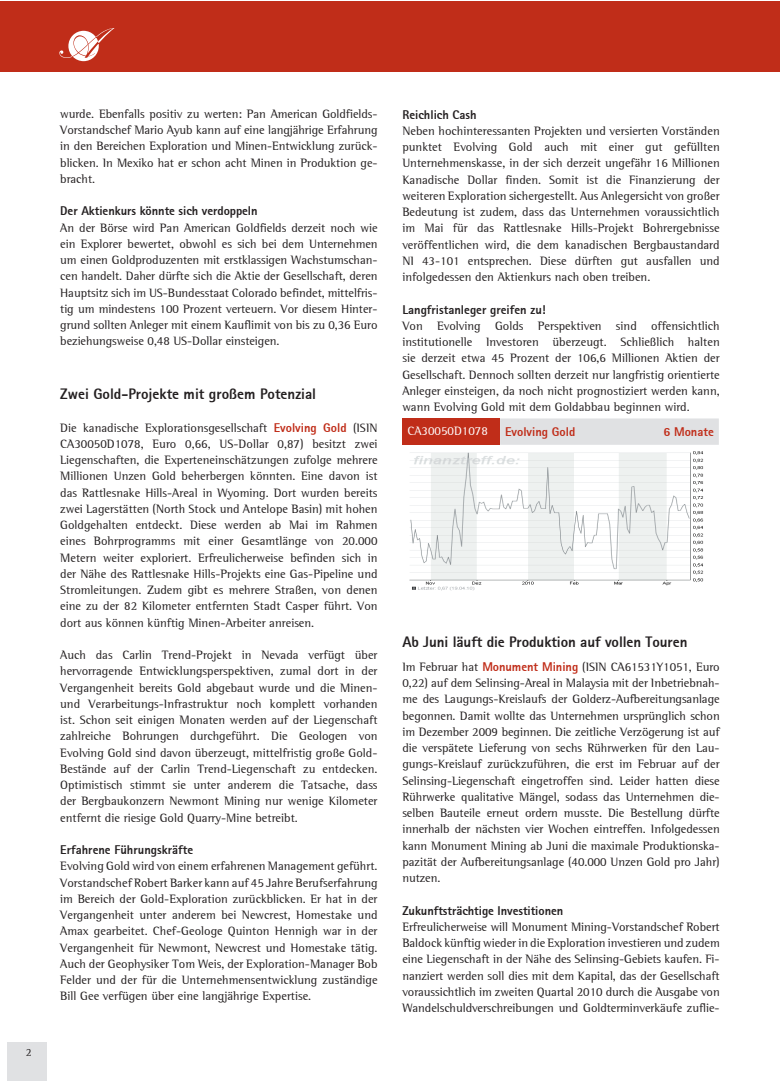
<style>
.page{position:relative;width:780px;height:1088px;background:#fff}
.page>*{position:absolute;margin:0;border:0;box-sizing:border-box;transform-origin:0 0}
.Standard__Web{font:800 15px "AT Rotis Sans Serif";letter-spacing:-.005em;color:#231f20}
.Standard__Web-2{font:12.5px/16.2px "Rotis Semi Serif";color:#231f20;text-align:justify}
.Standard__Web-3{font:800 12.5px "AT Rotis Sans Serif";letter-spacing:-.005em;color:#231f20}
.Standard__Web-4{font:800 12.5px "AT Rotis Sans Serif";color:#c02d19}
.Standard__Web-5{font:12.5px "Rotis Semi Serif";color:#fff}
.t1{font:11.25px "Rotis Semi Serif";color:#231f20}
.s1{font-family:"AT Rotis Sans Serif";font-weight:800;color:#c02d19}
</style>
<div class="page">
<div style="left:7px;top:1042px;width:39px;height:39px;background:#e0e1e3"></div>
<div style="left:0;top:1px;width:762px;height:70px;background:#c02d19"></div>
<svg style="left:59px;top:28px;width:56px;height:33px"></svg>
<div style="left:762px;top:1px;width:18px;height:70px;background:#c02d19"></div>
<img style="left:409px;top:451px;width:295px;height:140px">
<div style="left:402px;top:418px;width:98px;height:27px;background:#c02d19"></div>
<div style="left:500px;top:418px;width:218px;height:27px;background:#e0e1e3"></div>
<p class="t1" style="left:26px;top:1045px;width:7px">2</p>
<p class="Standard__Web-2" style="left:60px;top:105px;width:319px">wurde. Ebenfalls positiv zu werten: Pan American Goldfields-Vorstandschef Mario Ayub kann auf eine langjährige Erfahrung in den Bereichen Exploration und Minen-Entwicklung zurück&shy;blicken. In Mexiko hat er schon acht Minen in Produktion ge&shy;bracht.</p>
<p class="Standard__Web-3" style="left:60px;top:203px;width:199px">Der Aktienkurs könnte sich verdoppeln</p>
<p class="Standard__Web-2" style="left:60px;top:219px;width:319px">An der Börse wird Pan American Goldfields derzeit noch wie ein Explorer bewertet, obwohl es sich bei dem Unternehmen um einen Goldproduzenten mit erstklassigen Wachstumschan&shy;cen handelt. Daher dürfte sich die Aktie der Gesellschaft, deren Hauptsitz sich im US-Bundesstaat Colorado befindet, mittelfris&shy;tig um mindestens 100 Prozent verteuern. Vor diesem Hinter&shy;grund sollten Anleger mit einem Kauflimit von bis zu 0,36 Euro beziehungsweise 0,48 US-Dollar einsteigen.</p>
<p class="Standard__Web" style="left:60px;top:384px;width:257px">Zwei Gold-Projekte mit großem Potenzial</p>
<p class="Standard__Web-2" style="left:60px;top:419px;width:319px">Die kanadische Explorationsgesellschaft <span class="s1">Evolving Gold</span> (ISIN CA30050D1078, Euro 0,66, US-Dollar 0,87) besitzt zwei Liegenschaften, die Experteneinschätzungen zufolge mehrere Millionen Unzen Gold beherbergen könnten. Eine davon ist das Rattlesnake Hills-Areal in Wyoming. Dort wurden bereits zwei Lagerstätten (North Stock und Antelope Basin) mit hohen Goldgehalten entdeckt. Diese werden ab Mai im Rahmen eines Bohrprogramms mit einer Gesamtlänge von 20.000<br>Metern weiter exploriert. Erfreulicherweise befinden sich in der Nähe des Rattlesnake Hills-Projekts eine Gas-Pipeline und Stromleitungen. Zudem gibt es mehrere Straßen, von denen eine zu der 82 Kilometer entfernten Stadt Casper führt. Von dort aus können künftig Minen-Arbeiter anreisen.</p>
<p class="Standard__Web-2" style="left:60px;top:647px;width:319px">Auch das Carlin Trend-Projekt in Nevada verfügt über hervorragende Entwicklungsperspektiven, zumal dort in der Vergangenheit bereits Gold abgebaut wurde und die Minen&shy;und Verarbeitungs-Infrastruktur noch komplett vorhanden ist. Schon seit einigen Monaten werden auf der Liegenschaft zahlreiche Bohrungen durchgeführt. Die Geologen von Evolving Gold sind davon überzeugt, mittelfristig große Gold-Bestände auf der Carlin Trend-Liegenschaft zu entdecken.<br>Optimistisch stimmt sie unter anderem die Tatsache, dass der Bergbaukonzern Newmont Mining nur wenige Kilometer entfernt die riesige Gold Quarry-Mine betreibt.</p>
<p class="Standard__Web-3" style="left:60px;top:842px;width:134px">Erfahrene Führungskräfte</p>
<p class="Standard__Web-2" style="left:60px;top:858px;width:319px">Evolving Gold wird von einem erfahrenen Management geführt.<br>Vorstandschef Robert Barker kann auf 45 Jahre Berufserfahrung im Bereich der Gold-Exploration zurückblicken. Er hat in der Vergangenheit unter anderem bei Newcrest, Homestake und Amax gearbeitet. Chef-Geologe Quinton Hennigh war in der Vergangenheit für Newmont, Newcrest und Homestake tätig.<br>Auch der Geophysiker Tom Weis, der Exploration-Manager Bob Felder und der für die Unternehmensentwicklung zuständige Bill Gee verfügen über eine langjährige Expertise.</p>
<p class="Standard__Web-3" style="left:402px;top:106px;width:76px">Reichlich Cash</p>
<p class="Standard__Web-2" style="left:402px;top:122px;width:319px">Neben hochinteressanten Projekten und versierten Vorständen punktet Evolving Gold auch mit einer gut gefüllten Unternehmenskasse, in der sich derzeit ungefähr 16 Millionen Kanadische Dollar finden. Somit ist die Finanzierung der weiteren Exploration sichergestellt. Aus Anlegersicht von großer Bedeutung ist zudem, dass das Unternehmen voraussichtlich im Mai für das Rattlesnake Hills-Projekt Bohrergebnisse veröffentlichen wird, die dem kanadischen Bergbaustandard NI 43-101 entsprechen. Diese dürften gut ausfallen und infolgedessen den Aktienkurs nach oben treiben.</p>
<p class="Standard__Web-3" style="left:402px;top:301px;width:145px">Langfristanleger greifen zu!</p>
<p class="Standard__Web-2" style="left:402px;top:317px;width:319px">Von Evolving Golds Perspektiven sind offensichtlich institutionelle Investoren überzeugt. Schließlich halten sie derzeit etwa 45 Prozent der 106,6 Millionen Aktien der Gesellschaft. Dennoch sollten derzeit nur langfristig orientierte Anleger einsteigen, da noch nicht prognostiziert werden kann, wann Evolving Gold mit dem Goldabbau beginnen wird.</p>
<p class="Standard__Web-5" style="left:407px;top:423px;width:82px">CA30050D1078</p>
<p class="Standard__Web-4" style="left:505px;top:423px;width:72px">Evolving Gold</p>
<p class="Standard__Web-4" style="left:663px;top:423px;width:52px">6 Monate</p>
<p class="Standard__Web" style="left:402px;top:633px;width:286px">Ab Juni läuft die Produktion auf vollen Touren</p>
<p class="Standard__Web-2" style="left:402px;top:658px;width:319px">Im Februar hat <span class="s1">Monument Mining</span> (ISIN CA61531Y1051, Euro 0,22) auf dem Selinsing-Areal in Malaysia mit der Inbetriebnah&shy;me des Laugungs-Kreislaufs der Golderz-Aufbereitungsanlage begonnen. Damit wollte das Unternehmen ursprünglich schon im Dezember 2009 beginnen. Die zeitliche Verzögerung ist auf die verspätete Lieferung von sechs Rührwerken für den Lau&shy;gungs-Kreislauf zurückzuführen, die erst im Februar auf der Selinsing-Liegenschaft eingetroffen sind. Leider hatten diese Rührwerke qualitative Mängel, sodass das Unternehmen die&shy;selben Bauteile erneut ordern musste. Die Bestellung dürfte innerhalb der nächsten vier Wochen eintreffen. Infolgedessen kann Monument Mining ab Juni die maximale Produktionska&shy;pazität der Aufbereitungsanlage (40.000 Unzen Gold pro Jahr) nutzen.</p>
<p class="Standard__Web-3" style="left:402px;top:902px;width:162px">Zukunftsträchtige Investitionen</p>
<p class="Standard__Web-2" style="left:402px;top:918px;width:319px">Erfreulicherweise will Monument Mining-Vorstandschef Robert Baldock künftig wieder in die Exploration investieren und zudem eine Liegenschaft in der Nähe des Selinsing-Gebiets kaufen. Fi&shy;nanziert werden soll dies mit dem Kapital, das der Gesellschaft voraussichtlich im zweiten Quartal 2010 durch die Ausgabe von Wandelschuldverschreibungen und Goldterminverkäufe zuflie-</p>
</div>
